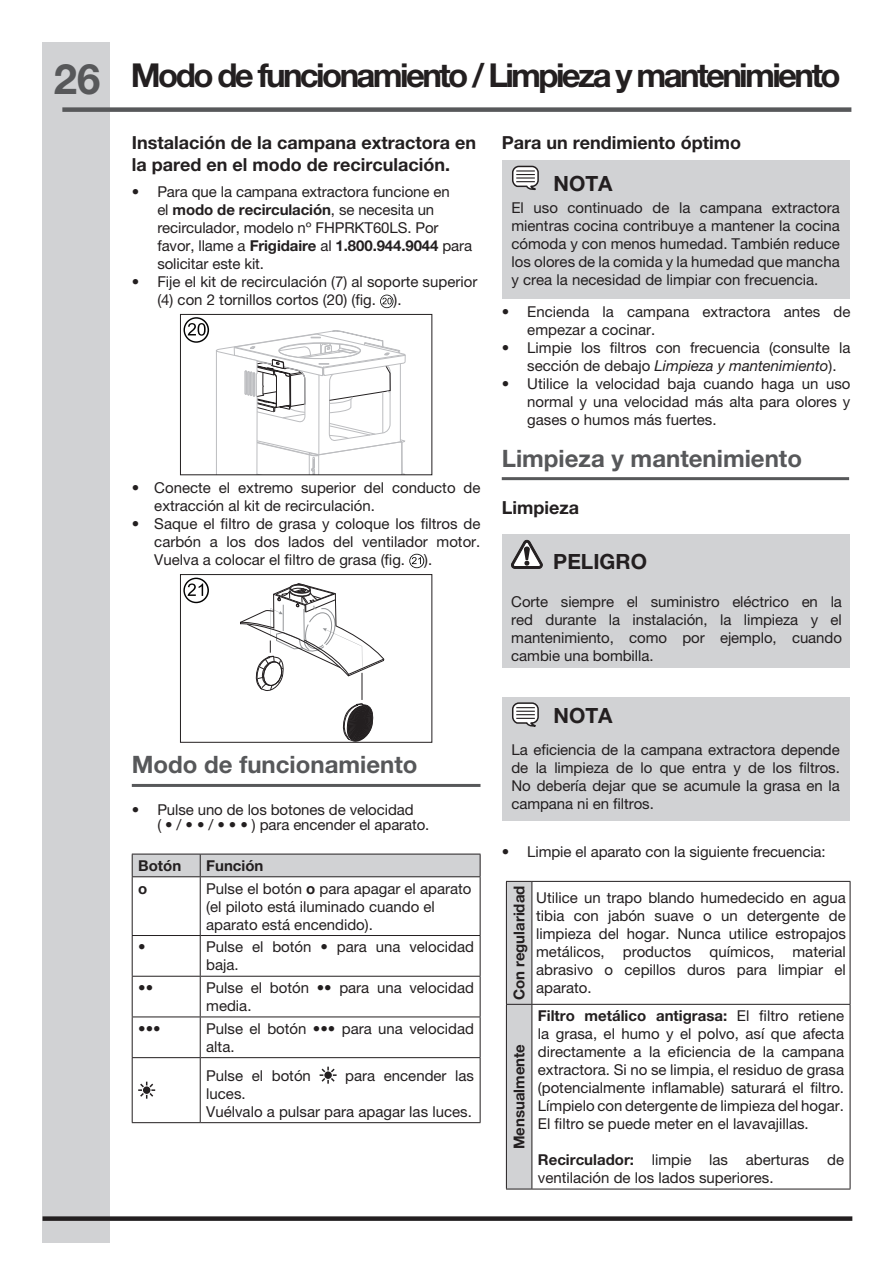
<style>
.page{position:relative;width:893px;height:1263px;background:#fff}
.page>*{position:absolute;margin:0;border:0;box-sizing:border-box;transform-origin:0 0}
.t1{font:700 42px "Helvetica Neue LT Pro";color:#57585a}
.Headline-01{font:700 33px "Helvetica Neue LT Pro";letter-spacing:-.08em;color:#231f20}
.Headline-01__small{font:700 24px "Helvetica Neue LT Pro";color:#57585a}
.t2{font:700 21px "Helvetica Neue LT Pro";color:#231f20}
.Headline-02{font:700 18px/21.6px "Helvetica Neue LT Pro";color:#231f20}
.Indent{font:15px/18px "Helvetica Neue LT Pro";color:#231f20}
.Bulltet_points{font:15px/18px "Helvetica Neue LT Pro";color:#231f20}
.t3{font:700 15px "Helvetica Neue LT Pro";color:#231f20}
.s1{font-weight:700}
.s2{font-family:"Helvetica Neue LT Std";font-style:italic}
</style>
<div class="page">
<div style="left:43px;top:43px;width:67px;height:1200px;background:#d1d2d4"></div>
<div style="left:43px;top:1216px;width:809px;height:5px;background:#231f20"></div>
<div style="left:62px;top:107px;width:789px;height:5px;background:#57585a"></div>
<hr style="left:132px;top:784px;width:348px;height:3px;background:#57585a">
<svg style="left:380px;top:295px;width:13px;height:13px"></svg>
<svg style="left:216px;top:330px;width:190px;height:143px"></svg>
<div style="left:250px;top:372px;width:2px;height:24px;border:1px solid #bcbdc0"></div>
<div style="left:253px;top:373px;width:2px;height:24px;border:1px solid #bcbdc0"></div>
<div style="left:253px;top:373px;width:2px;height:23px;border:1px solid #bcbdc0"></div>
<div style="left:180px;top:314px;width:252px;height:161px;border:1px solid #231f20"></div>
<svg style="left:183px;top:317px;width:26px;height:26px"></svg>
<svg style="left:409px;top:554px;width:15px;height:14px"></svg>
<svg style="left:240px;top:583px;width:144px;height:158px"></svg>
<div style="left:180px;top:574px;width:252px;height:169px;border:1px solid #231f20"></div>
<svg style="left:183px;top:578px;width:26px;height:25px"></svg>
<div style="left:132px;top:854px;width:349px;height:23px;background:#d1d2d4"></div>
<hr style="left:132px;top:876px;width:68px;height:1px;background:#231f20">
<hr style="left:132px;top:877px;width:1px;height:58px;background:#231f20">
<hr style="left:200px;top:876px;width:280px;height:1px;background:#231f20">
<hr style="left:200px;top:877px;width:1px;height:58px;background:#231f20">
<hr style="left:480px;top:877px;width:1px;height:58px;background:#231f20">
<hr style="left:132px;top:935px;width:68px;height:1px;background:#231f20">
<hr style="left:132px;top:936px;width:1px;height:40px;background:#231f20">
<hr style="left:200px;top:935px;width:280px;height:1px;background:#231f20">
<hr style="left:200px;top:936px;width:1px;height:40px;background:#231f20">
<hr style="left:480px;top:936px;width:1px;height:40px;background:#231f20">
<hr style="left:132px;top:976px;width:68px;height:1px;background:#231f20">
<hr style="left:132px;top:976px;width:1px;height:40px;background:#231f20">
<hr style="left:200px;top:976px;width:280px;height:1px;background:#231f20">
<hr style="left:200px;top:976px;width:1px;height:40px;background:#231f20">
<hr style="left:480px;top:976px;width:1px;height:40px;background:#231f20">
<hr style="left:132px;top:1016px;width:68px;height:1px;background:#231f20">
<hr style="left:132px;top:1017px;width:1px;height:40px;background:#231f20">
<hr style="left:200px;top:1016px;width:280px;height:1px;background:#231f20">
<hr style="left:200px;top:1017px;width:1px;height:40px;background:#231f20">
<hr style="left:480px;top:1017px;width:1px;height:40px;background:#231f20">
<hr style="left:132px;top:1057px;width:68px;height:1px;background:#231f20">
<hr style="left:132px;top:1058px;width:1px;height:64px;background:#231f20">
<hr style="left:200px;top:1057px;width:280px;height:1px;background:#231f20">
<hr style="left:200px;top:1058px;width:1px;height:64px;background:#231f20">
<hr style="left:480px;top:1058px;width:1px;height:64px;background:#231f20">
<hr style="left:132px;top:1122px;width:68px;height:1px;background:#231f20">
<hr style="left:200px;top:1122px;width:280px;height:1px;background:#231f20">
<svg style="left:138px;top:1082px;width:17px;height:17px"></svg>
<div style="left:142px;top:1086px;width:9px;height:8px;background:#231f20;border-radius:50%"></div>
<div style="left:142px;top:1085px;width:9px;height:10px;border:1px solid #fff;border-radius:50%"></div>
<svg style="left:320px;top:1067px;width:17px;height:17px"></svg>
<div style="left:324px;top:1071px;width:8px;height:8px;background:#231f20;border-radius:50%"></div>
<div style="left:323px;top:1070px;width:10px;height:10px;border:1px solid #fff;border-radius:50%"></div>
<hr style="left:502px;top:477px;width:347px;height:3px;background:#57585a">
<div style="left:502px;top:160px;width:347px;height:139px;background:#d1d2d4"></div>
<svg style="left:512px;top:165px;width:27px;height:26px"></svg>
<div style="left:502px;top:534px;width:347px;height:134px;background:#d1d2d4"></div>
<svg style="left:511px;top:540px;width:32px;height:29px"></svg>
<div style="left:502px;top:697px;width:347px;height:124px;background:#d1d2d4"></div>
<svg style="left:512px;top:702px;width:27px;height:25px"></svg>
<hr style="left:532px;top:881px;width:318px;height:1px;background:#231f20">
<hr style="left:850px;top:882px;width:1px;height:122px;background:#231f20">
<hr style="left:532px;top:1004px;width:318px;height:1px;background:#231f20">
<hr style="left:850px;top:1005px;width:1px;height:184px;background:#231f20">
<svg style="left:506px;top:881px;width:26px;height:309px;background:#c3c4c5"></svg>
<hr style="left:532px;top:1189px;width:318px;height:1px;background:#231f20">
<h1 class="t1" style="left:54px;top:53px;width:48px">26</h1>
<p class="Headline-01" style="left:131px;top:55px;width:711px">Modo de funcionamiento / Limpieza y mantenimiento</p>
<p class="Headline-02" style="left:132px;top:131px;width:346px">Instalación de la campana extractora en la pared en el modo de recirculación.</p>
<p class="Indent" style="left:157px;top:182px;width:316px;text-indent:-26px">• Para que la campana extractora funcione en<br>el <span class="s1">modo de recirculación</span>, se necesita un recirculador, modelo nº FHPRKT60LS. Por favor, llame a <span class="s1">Frigidaire</span> al <span class="s1">1.800.944.9044</span> para solicitar este kit.</p>
<p class="Indent" style="left:157px;top:272px;width:322px;text-indent:-26px">• Fije el kit de recirculación (7) al soporte superior (4) con 2 tornillos cortos (20) (fig. ).</p>
<p class="Bulltet_points" style="left:154px;top:479px;width:328px;text-indent:-22px">• Conecte el extremo superior del conducto de extracción al kit de recirculación.</p>
<p class="Bulltet_points" style="left:154px;top:515px;width:328px;text-align:justify;text-indent:-22px">• Saque el filtro de grasa y coloque los filtros de carbón a los dos lados del ventilador motor.<br>Vuelva a colocar el filtro de grasa (fig.</p>
<p class="Bulltet_points" style="left:424px;top:551px;width:10px">).</p>
<p class="Headline-01__small" style="left:132px;top:750px;width:287px">Modo de funcionamiento</p>
<p class="Indent" style="left:132px;top:800px;width:283px">• Pulse uno de los botones de velocidad</p>
<p class="Indent" style="left:157px;top:816px;width:274px">( • / • • / • • • ) para encender el aparato.</p>
<p class="t3" style="left:138px;top:856px;width:45px">Botón</p>
<p class="t3" style="left:206px;top:856px;width:59px">Función</p>
<p class="t3" style="left:138px;top:879px;width:11px">o</p>
<p class="Indent" style="left:206px;top:879px;width:267px">Pulse el botón <span class="s1">o</span> para apagar el aparato (el piloto está iluminado cuando el aparato está encendido).</p>
<p class="t3" style="left:138px;top:937px;width:9px">•</p>
<p class="Indent" style="left:206px;top:938px;width:269px">Pulse el botón • para una velocidad baja.</p>
<p class="t3" style="left:138px;top:978px;width:17px">••</p>
<p class="Indent" style="left:206px;top:978px;width:269px">Pulse el botón •• para una velocidad media.</p>
<p class="t3" style="left:138px;top:1019px;width:24px">•••</p>
<p class="Indent" style="left:206px;top:1019px;width:269px">Pulse el botón ••• para una velocidad alta.</p>
<p class="Indent" style="left:206px;top:1066px;width:106px">Pulse el botón</p>
<p class="Indent" style="left:345px;top:1066px;width:130px">para encender las</p>
<p class="Indent" style="left:206px;top:1084px;width:41px">luces.</p>
<p class="Indent" style="left:206px;top:1102px;width:267px">Vuélvalo a pulsar para apagar las luces.</p>
<p class="Headline-02" style="left:502px;top:131px;width:241px">Para un rendimiento óptimo</p>
<p class="t2" style="left:553px;top:170px;width:61px">NOTA</p>
<p class="Indent" style="left:511px;top:199px;width:330px;text-align:justify">El uso continuado de la campana extractora mientras cocina contribuye a mantener la cocina cómoda y con menos humedad. También reduce los olores de la comida y la humedad que mancha y crea la necesidad de limpiar con frecuencia.</p>
<p class="Indent" style="left:527px;top:302px;width:325px;text-indent:-26px">• Encienda la campana extractora antes de empezar a cocinar.</p>
<p class="Indent" style="left:527px;top:338px;width:325px;text-indent:-26px">• Limpie los filtros con frecuencia (consulte la sección de debajo <span class="s2">Limpieza y mantenimiento</span>).</p>
<p class="Indent" style="left:527px;top:374px;width:325px;text-align:justify;text-indent:-26px">• Utilice la velocidad baja cuando haga un uso normal y una velocidad más alta para olores y gases o humos más fuertes.</p>
<p class="Headline-01__small" style="left:502px;top:443px;width:302px">Limpieza y mantenimiento</p>
<p class="Headline-02" style="left:502px;top:496px;width:79px">Limpieza</p>
<p class="t2" style="left:553px;top:548px;width:95px">PELIGRO</p>
<p class="Indent" style="left:511px;top:593px;width:332px;text-align:justify">Corte siempre el suministro eléctrico en la red durante la instalación, la limpieza y el mantenimiento, como por ejemplo, cuando cambie una bombilla.</p>
<p class="t2" style="left:553px;top:702px;width:61px">NOTA</p>
<p class="Indent" style="left:511px;top:740px;width:330px;text-align:justify">La eficiencia de la campana extractora depende de la limpieza de lo que entra y de los filtros.<br>No debería dejar que se acumule la grasa en la campana ni en filtros.</p>
<p class="Indent" style="left:502px;top:842px;width:325px">• Limpie el aparato con la siguiente frecuencia:</p>
<p class="t3" style="left:510px;top:1000px;width:116px;rotate:-90deg">Con regularidad</p>
<p class="Indent" style="left:536px;top:889px;width:311px;text-align:justify">Utilice un trapo blando humedecido en agua tibia con jabón suave o un detergente de limpieza del hogar. Nunca utilice estropajos metálicos, productos químicos, material abrasivo o cepillos duros para limpiar el aparato.</p>
<p class="t3" style="left:510px;top:1149px;width:107px;rotate:-90deg">Mensualmente</p>
<p class="Indent" style="left:538px;top:1006px;width:308px;text-align:justify"><span class="s1">Filtro metálico antigrasa:</span> El filtro retiene la grasa, el humo y el polvo, así que afecta directamente a la eficiencia de la campana extractora. Si no se limpia, el residuo de grasa (potencialmente inflamable) saturará el filtro.<br>Límpielo con detergente de limpieza del hogar.<br>El filtro se puede meter en el lavavajillas.</p>
<p class="Indent" style="left:538px;top:1150px;width:308px"><span class="s1">Recirculador:</span> limpie las aberturas de ventilación de los lados superiores.</p>
</div>
